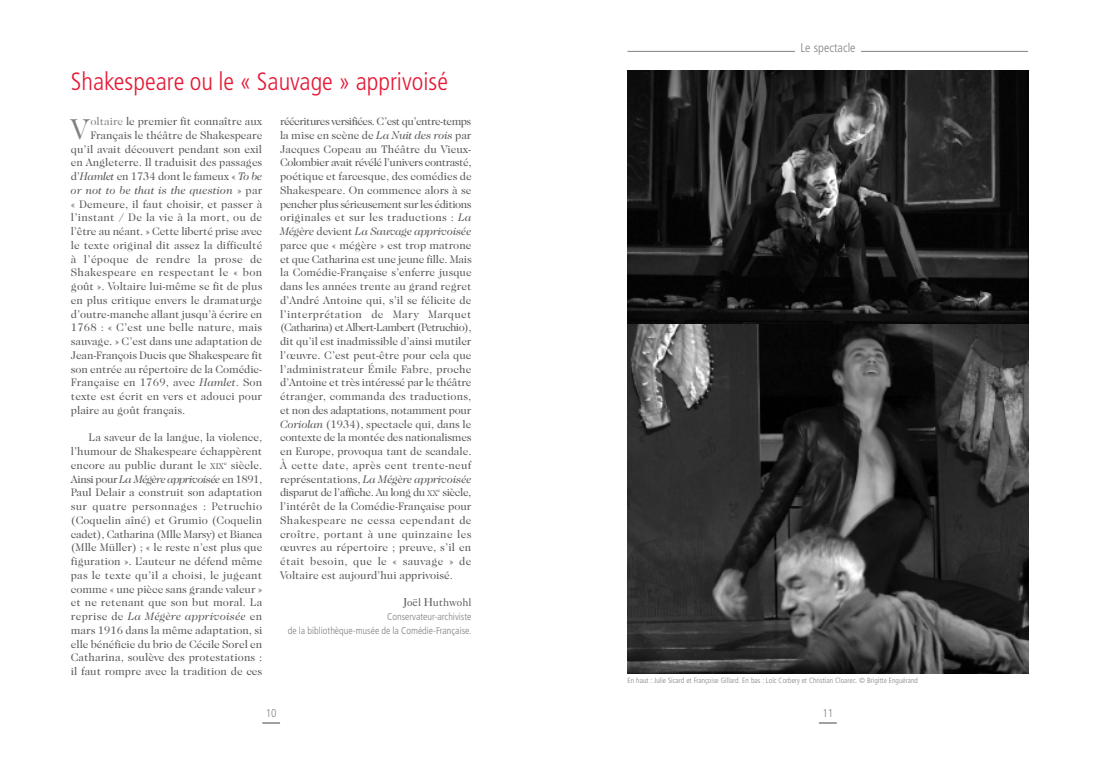
<style>
.page{position:relative;width:1099px;height:762px;background:#fff}
.page>*{position:absolute;margin:0;border:0;box-sizing:border-box;transform-origin:0 0}
.t1{font:29.25px "Caslon 224 IT Cby BT";color:#808285}
.t2{font:300 condensed 25px "Frutiger";color:#e51836}
.t3{font:300 condensed 12.5px "Frutiger";color:#808285}
.t4{font:11.25px/13.8px "Caslon 224 IT Cby BT";color:#57585a;text-align:justify}
.t5{font:11.25px "Caslon 224 IT Cby BT";letter-spacing:.03em;color:#57585a}
.t6{font:italic 11.25px "Caslon 224 IT Cby BT";letter-spacing:.02em;color:#57585a}
.t7{font:11.25px "Caslon 224 IT Cby BT";letter-spacing:.025em;color:#57585a}
.t8{font:11.25px "Caslon 540 BT";color:#57585a}
.t9{font:300 condensed 11.25px "Frutiger";color:#808285}
.t10{font:300 condensed 10px/13.8px "Frutiger";color:#808285;text-align:right}
.t11{font:300 condensed 7.5px "Frutiger";color:#808285}
.s1{color:#808285}
.s2{font-style:italic}
.s3{font-style:normal}
.s4{font-size:8.5px}
</style>
<div class="page">
<img style="left:627px;top:71px;width:401px;height:253px">
<svg style="left:262px;top:723px;width:18px;height:1px"></svg>
<svg style="left:819px;top:723px;width:17px;height:1px"></svg>
<hr style="left:627px;top:51px;width:401px;height:1px;background:#808285">
<div style="left:795px;top:43px;width:65px;height:17px;background:#fff"></div>
<img style="left:627px;top:324px;width:401px;height:349px">
<h2 class="t2" style="left:71px;top:71px;width:378px">Shakespeare ou le « Sauvage » apprivoisé</h2>
<h1 class="t1" style="left:71px;top:112px;width:19px">V</h1>
<p class="t4" style="left:90px;top:114px;width:173px"><span class="s1">oltaire</span> le premier fit connaître aux</p>
<p class="t4" style="left:90px;top:128px;width:173px">Français le théâtre de Shakespeare</p>
<p class="t4" style="left:71px;top:142px;width:193px">qu’il avait découvert pendant son exil</p>
<p class="t4" style="left:71px;top:156px;width:193px">en Angleterre. Il traduisit des passages</p>
<p class="t4" style="left:71px;top:169px;width:193px">d’<span class="s2">Hamlet</span> en 1734 dont le fameux « <span class="s2">To be</span></p>
<p class="t6" style="left:71px;top:183px;width:193px">or not to be that is the question <span class="s3">» par</span></p>
<p class="t4" style="left:71px;top:197px;width:193px">« Demeure, il faut choisir, et passer à</p>
<p class="t7" style="left:71px;top:211px;width:193px">l’instant / De la vie à la mort, ou de</p>
<p class="t4" style="left:71px;top:224px;width:193px">l’être au néant. » Cette liberté prise avec</p>
<p class="t4" style="left:71px;top:238px;width:193px">le texte original dit assez la difficulté</p>
<p class="t5" style="left:71px;top:252px;width:193px">à l’époque de rendre la prose de</p>
<p class="t5" style="left:71px;top:266px;width:193px">Shakespeare en respectant le « bon</p>
<p class="t4" style="left:71px;top:279px;width:193px">goût ». Voltaire lui-même se fit de plus</p>
<p class="t4" style="left:71px;top:293px;width:193px">en plus critique envers le dramaturge</p>
<p class="t4" style="left:71px;top:307px;width:193px">d’outre-manche allant jusqu’à écrire en</p>
<p class="t4" style="left:71px;top:321px;width:193px">1768 : « C’est une belle nature, mais</p>
<p class="t4" style="left:71px;top:334px;width:193px">sauvage. » C’est dans une adaptation de</p>
<p class="t4" style="left:71px;top:348px;width:193px">Jean-François Ducis que Shakespeare fit</p>
<p class="t4" style="left:71px;top:362px;width:193px">son entrée au répertoire de la Comédie-</p>
<p class="t4" style="left:71px;top:376px;width:193px">Française en 1769, avec <span class="s2">Hamlet</span>. Son</p>
<p class="t4" style="left:71px;top:389px;width:193px">texte est écrit en vers et adouci pour</p>
<p class="t4" style="left:71px;top:403px;width:116px">plaire au goût français.</p>
<p class="t4" style="left:71px;top:431px;width:193px;text-indent:18px">La saveur de la langue, la violence, l’humour de Shakespeare échappèrent encore au public durant le <span class="s4">XIX</span><sup>e</sup> siècle.<br>Ainsi pour <span class="s2">La Mégère apprivoisée</span> en 1891, Paul Delair a construit son adaptation sur quatre personnages : Petruchio (Coquelin aîné) et Grumio (Coquelin cadet), Catharina (Mlle Marsy) et Bianca (Mlle Müller) ; « le reste n’est plus que figuration ». L’auteur ne défend même pas le texte qu’il a choisi, le jugeant comme « une pièce sans grande valeur » et ne retenant que son but moral. La reprise de <span class="s2">La Mégère apprivoisée</span> en mars 1916 dans la même adaptation, si elle bénéficie du brio de Cécile Sorel en Catharina, soulève des protestations : il faut rompre avec la tradition de ces</p>
<p class="t4" style="left:280px;top:114px;width:193px">réécritures versifiées. C’est qu’entre-temps la mise en scène de <span class="s2">La Nuit des rois</span> par Jacques Copeau au Théâtre du Vieux-Colombier avait révélé l’univers contrasté, poétique et farcesque, des comédies de Shakespeare. On commence alors à se pencher plus sérieusement sur les éditions originales et sur les traductions : <span class="s2">La Mégère</span> devient <span class="s2">La Sauvage apprivoisée </span>parce que « mégère » est trop matrone et que Catharina est une jeune fille. Mais la Comédie-Française s’enferre jusque dans les années trente au grand regret d’André Antoine qui, s’il se félicite de l’interprétation de Mary Marquet (Catharina) et Albert-Lambert (Petruchio), dit qu’il est inadmissible d’ainsi mutiler l’œuvre. C’est peut-être pour cela que l’administrateur Émile Fabre, proche d’Antoine et très intéressé par le théâtre étranger, commanda des traductions, et non des adaptations, notamment pour <span class="s2">Coriolan</span> (1934), spectacle qui, dans le contexte de la montée des nationalismes en Europe, provoqua tant de scandale.<br>À cette date, après cent trente-neuf représentations, <span class="s2">La Mégère apprivoisée </span>disparut de l’affiche. Au long du <span class="s4">XX</span><sup>e</sup> siècle, l’intérêt de la Comédie-Française pour Shakespeare ne cessa cependant de croître, portant à une quinzaine les œuvres au répertoire ; preuve, s’il en était besoin, que le « sauvage » de Voltaire est aujourd’hui apprivoisé.</p>
<p class="t8" style="left:403px;top:596px;width:70px">Joël Huthwohl</p>
<p class="t10" style="left:288px;top:610px;width:185px">Conservateur-archiviste<br>de la bibliothèque-musée de la Comédie-Française.</p>
<p class="t3" style="left:800px;top:43px;width:57px">Le spectacle</p>
<p class="t11" style="left:627px;top:677px;width:292px">En haut : Julie Sicard et Françoise Gillard. En bas : Loïc Corbery et Christian Cloarec. © Brigitte Enguérand</p>
<p class="t9" style="left:266px;top:709px;width:12px">10</p>
<p class="t9" style="left:822px;top:709px;width:12px">11</p>
</div>
